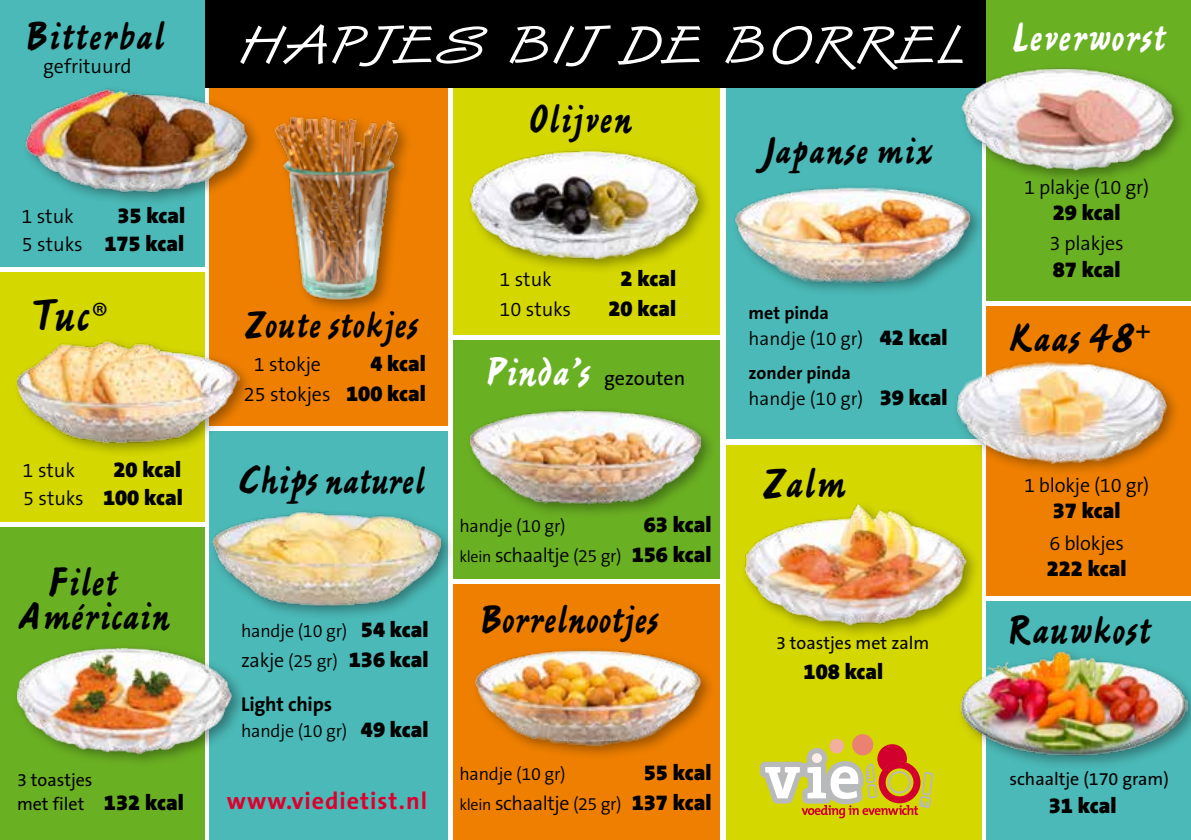
<style>
.page{position:relative;width:1191px;height:840px;background:#fff}
.page>*{position:absolute;margin:0;border:0;box-sizing:border-box;transform-origin:0 0}
.t1{font:54px "Van Dijk Plain";letter-spacing:.06em;color:#fff;scale:1.16 1}
.t2{font:48px "Ashley Script MT Std";color:#000}
.t3{font:44px "Ashley Script MT Std";color:#000}
.t4{font:42px/34px "Ashley Script MT Std";color:#000;text-align:center}
.t5{font:42px "Ashley Script MT Std";color:#fff}
.t6{font:41px "Ashley Script MT Std";letter-spacing:-.02em;color:#000}
.t7{font:40px "Ashley Script MT Std";letter-spacing:-.01em;color:#000}
.t8{font:700 24px "The Sans B7";letter-spacing:.04em;color:#dc002e}
.t9{font:900 22px/28px "The Sans B9";color:#000;text-align:right}
.t10{font:300 20px "The Sans B4";letter-spacing:-.01em;color:#000}
.t11{font:20px "The Sans B5 Plain";color:#000}
.t12{font:700 20px "The Sans B7";letter-spacing:-.01em;color:#000}
.t13{font:300 19px "The Sans B4";color:#000}
.t14{font:300 18px "The Sans B4";letter-spacing:-.01em;color:#000}
.t15{font:18px/24px "The Sans B5 Plain";color:#000}
.t16{font:700 18px "The Sans B7";color:#000}
.s1{font-family:"The Sans B4";font-weight:300;font-size:20px}
.s2{font-family:"Myriad Pro";font-size:40px}
.s3{font-family:"The Sans B9";font-weight:900;font-size:22px}
.s4{font-size:42px}
.s5{font-family:"The Sans B4";font-weight:300;font-size:18px}
.s6{font-family:"Ashley Script MT Std";font-size:42px;color:#fff}
.s7{font-size:16px}
.s8{font-size:18px}
</style>
<div class="page">
<div style="left:726px;top:79px;width:255px;height:359px;background:#4bb9b7"></div>
<div style="left:210px;top:79px;width:238px;height:347px;background:#ee7f00"></div>
<div style="left:454px;top:86px;width:266px;height:248px;background:#d4d700"></div>
<div style="left:190px;top:0;width:810px;height:87px;background:#000"></div>
<div style="left:726px;top:445px;width:255px;height:394px;background:#d4d700"></div>
<div style="left:454px;top:584px;width:266px;height:255px;background:#ee7f00"></div>
<div style="left:454px;top:340px;width:266px;height:238px;background:#6ab023"></div>
<div style="left:210px;top:431px;width:238px;height:408px;background:#4bb9b7"></div>
<div style="left:0;top:527px;width:204px;height:312px;background:#6ab023"></div>
<div style="left:0;top:272px;width:204px;height:250px;background:#d4d700"></div>
<div style="left:0;top:0;width:204px;height:266px;background:#4bb9b7"></div>
<div style="left:986px;top:306px;width:205px;height:289px;background:#ee7f00"></div>
<div style="left:986px;top:601px;width:205px;height:238px;background:#4bb9b7"></div>
<div style="left:986px;top:0;width:205px;height:300px;background:#6ab023"></div>
<svg style="left:829px;top:738px;width:15px;height:15px"></svg>
<svg style="left:852px;top:733px;width:21px;height:22px"></svg>
<svg style="left:760px;top:743px;width:173px;height:74px"></svg>
<div style="left:22px;top:84px;width:240px;height:123px;background:#000;opacity:.35"></div>
<img style="left:23px;top:68px;width:228px;height:130px">
<div style="left:12px;top:643px;width:235px;height:125px;background:#000;opacity:.35"></div>
<img style="left:17px;top:640px;width:226px;height:121px">
<div style="left:466px;top:405px;width:250px;height:114px;background:#000;opacity:.35"></div>
<img style="left:471px;top:405px;width:230px;height:102px">
<div style="left:958px;top:64px;width:230px;height:121px;background:#000;opacity:.35"></div>
<img style="left:952px;top:64px;width:227px;height:112px">
<div style="left:271px;top:113px;width:142px;height:202px;background:#000;opacity:.35"></div>
<img style="left:261px;top:113px;width:139px;height:187px">
<div style="left:732px;top:183px;width:254px;height:114px;background:#000;opacity:.35"></div>
<img style="left:732px;top:170px;width:240px;height:121px">
<div style="left:951px;top:358px;width:230px;height:120px;background:#000;opacity:.35"></div>
<img style="left:952px;top:351px;width:219px;height:120px">
<img style="left:471px;top:150px;width:230px;height:118px">
<div style="left:740px;top:500px;width:241px;height:139px;background:#000;opacity:.35"></div>
<img style="left:740px;top:500px;width:233px;height:129px">
<div style="left:209px;top:507px;width:247px;height:113px;background:#000;opacity:.35"></div>
<img style="left:210px;top:507px;width:230px;height:109px">
<div style="left:472px;top:645px;width:243px;height:116px;background:#000;opacity:.35"></div>
<img style="left:472px;top:645px;width:229px;height:109px">
<div style="left:13px;top:337px;width:240px;height:120px;background:#000;opacity:.35"></div>
<img style="left:17px;top:334px;width:222px;height:120px">
<div style="left:956px;top:647px;width:235px;height:123px;background:#000;opacity:.35"></div>
<img style="left:960px;top:652px;width:227px;height:127px">
<h3 class="t4" style="left:25px;top:19px;width:142px">Bitterbal</h3>
<p class="t10" style="left:43px;top:56px;width:90px">gefrituurd</p>
<p class="t9" style="left:22px;top:202px;width:165px">35 kcal<br><span class="s1">5 stuks</span> 175 kcal</p>
<p class="t10" style="left:21px;top:206px;width:54px">1 stuk</p>
<h2 class="t2" style="left:29px;top:288px;width:81px">Tuc<span class="s2">®</span></h2>
<p class="t9" style="left:23px;top:455px;width:161px">20 kcal<br><span class="s1">5 stuks</span> 100 kcal</p>
<p class="t10" style="left:23px;top:459px;width:54px">1 stuk</p>
<h3 class="t4" style="left:17px;top:565px;width:155px">Filet<br>Américain</h3>
<p class="t15" style="left:17px;top:767px;width:168px">3 toastjes<br>met filet <span class="s3">132 kcal</span></p>
<h1 class="t1" style="left:239px;top:12px;width:627px">HAPJES BIJ DE BORREL</h1>
<h3 class="t4" style="left:528px;top:102px;width:105px">Olijven</h3>
<h3 class="t7" style="left:244px;top:301px;width:176px">Zoute stokjes</h3>
<p class="t10" style="left:254px;top:353px;width:69px">1 stokje</p>
<p class="t9" style="left:370px;top:350px;width:57px">4 kcal</p>
<p class="t10" style="left:244px;top:383px;width:183px">25 stokjes <span class="s3">100 kcal</span></p>
<h3 class="t7" style="left:238px;top:457px;width:188px"><span class="s4">Chips</span> naturel</h3>
<p class="t14" style="left:241px;top:621px;width:189px">handje (10 gr) <span class="s3">54 kcal</span></p>
<p class="t9" style="left:241px;top:645px;width:189px"><span class="s1">zakje</span> <span class="s5">(25 gr)</span> 136 kcal</p>
<p class="t12" style="left:241px;top:693px;width:93px">Light chips</p>
<p class="t14" style="left:241px;top:721px;width:189px">handje (10 gr) <span class="s3">49 kcal</span></p>
<p class="t8" style="left:227px;top:788px;width:202px">www.viedietist.nl</p>
<p class="t10" style="left:499px;top:269px;width:54px">1 stuk</p>
<p class="t9" style="left:620px;top:265px;width:57px">2 kcal</p>
<p class="t10" style="left:499px;top:299px;width:73px">10 stuks</p>
<p class="t9" style="left:608px;top:295px;width:69px">20 kcal</p>
<p class="t11" style="left:484px;top:368px;width:203px"><span class="s6">Pinda’s</span> gezouten</p>
<p class="t14" style="left:459px;top:516px;width:108px">handje (10 gr)</p>
<p class="t9" style="left:644px;top:510px;width:69px">63 kcal</p>
<p class="t10" style="left:459px;top:544px;width:253px"><span class="s7">klein</span> schaaltje <span class="s8">(25 gr)</span> <span class="s3">156 kcal</span></p>
<h3 class="t6" style="left:479px;top:595px;width:181px">Borrelnootjes</h3>
<p class="t14" style="left:459px;top:764px;width:108px">handje (10 gr)</p>
<p class="t9" style="left:644px;top:758px;width:69px">55 kcal</p>
<p class="t10" style="left:459px;top:792px;width:253px"><span class="s7">klein</span> schaaltje <span class="s8">(25 gr)</span> <span class="s3">137 kcal</span></p>
<h3 class="t7" style="left:762px;top:127px;width:172px">Japanse mix</h3>
<p class="t16" style="left:748px;top:303px;width:82px">met pinda</p>
<p class="t13" style="left:748px;top:328px;width:200px">handje (10 gr) <span class="s3">42 kcal</span></p>
<p class="t16" style="left:748px;top:363px;width:104px">zonder pinda</p>
<p class="t13" style="left:748px;top:388px;width:200px">handje (10 gr) <span class="s3">39 kcal</span></p>
<h3 class="t3" style="left:762px;top:458px;width:86px">Zalm</h3>
<p class="t15" style="left:776px;top:631px;width:155px">3 toastjes met zalm</p>
<p class="t9" style="left:803px;top:658px;width:81px">108 kcal</p>
<h3 class="t5" style="left:1011px;top:13px;width:156px">Leverworst</h3>
<p class="t10" style="left:1024px;top:177px;width:126px">1 plakje (10 gr)</p>
<p class="t9" style="left:1052px;top:199px;width:69px">29 kcal</p>
<p class="t10" style="left:1049px;top:233px;width:76px">3 plakjes</p>
<p class="t9" style="left:1052px;top:255px;width:69px">87 kcal</p>
<h3 class="t4" style="left:1007px;top:321px;width:145px">Kaas 48<sup>+</sup></h3>
<p class="t10" style="left:1024px;top:474px;width:127px">1 blokje (10 gr)</p>
<p class="t9" style="left:1052px;top:496px;width:69px">37 kcal</p>
<p class="t10" style="left:1049px;top:532px;width:76px">6 blokjes</p>
<p class="t9" style="left:1046px;top:554px;width:81px">222 kcal</p>
<h3 class="t4" style="left:1005px;top:612px;width:147px">Rauwkost</h3>
<p class="t15" style="left:1009px;top:767px;width:161px">schaaltje (170 gram)</p>
<p class="t9" style="left:1048px;top:792px;width:69px">31 kcal</p>
</div>
